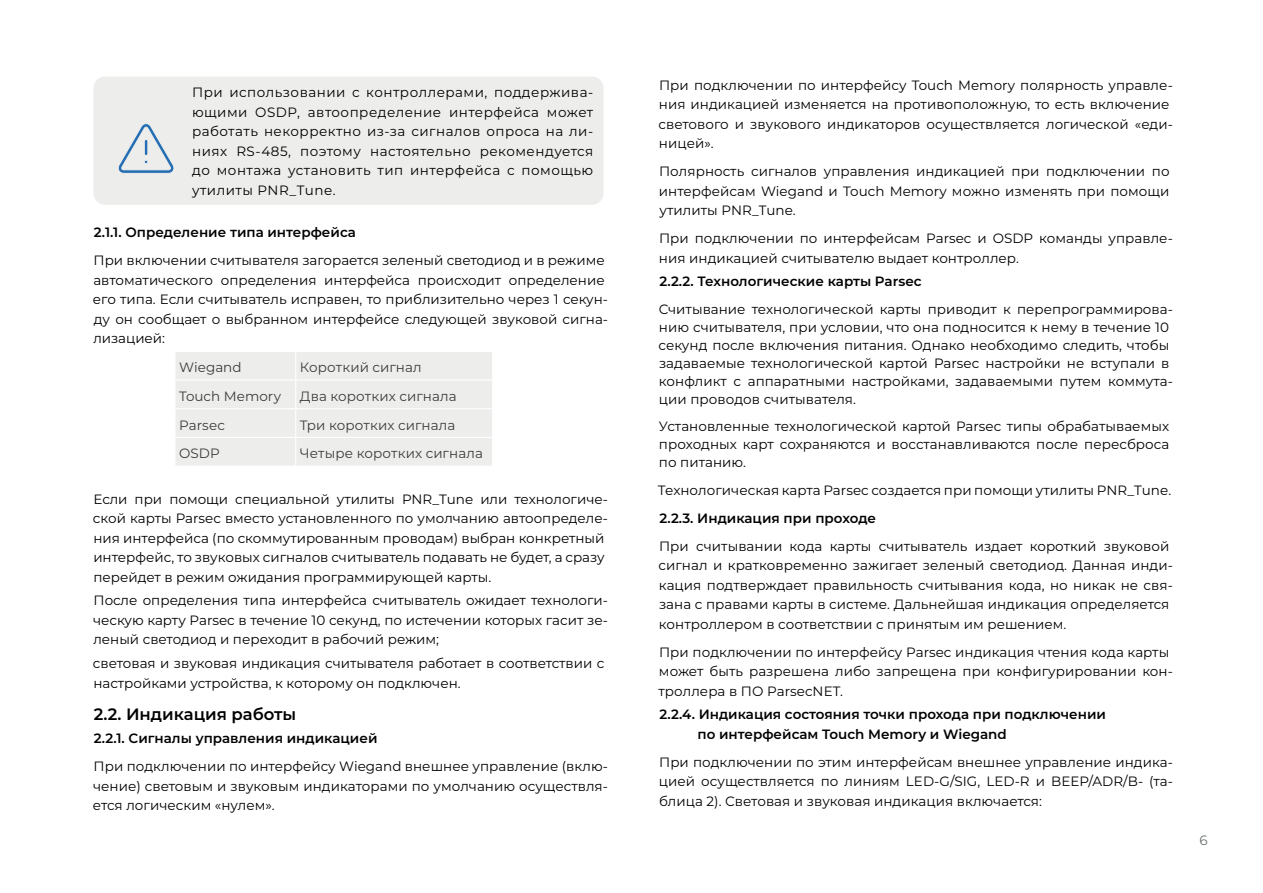
<style>
.page{position:relative;width:1263px;height:893px;background:#fff}
.page>*{position:absolute;margin:0;border:0;box-sizing:border-box;transform-origin:0 0}
.t1{font:600 16.5px "Montserrat";color:#000}
.t2{font:13.5px/19.5px "Montserrat";letter-spacing:.005em;color:#000}
.t3{font:600 13.5px/19.5px "Montserrat";color:#000}
.t4{font:13.5px "Montserrat";letter-spacing:.005em;color:#3c3c3b}
.t5{font:13.5px "Montserrat";color:#686e70}
</style>
<div class="page">
<div style="left:175px;top:352px;width:317px;height:114px;background:#ededeb"></div>
<div style="left:94px;top:77px;width:509px;height:128px;background:#ededeb;border-radius:12px"></div>
<svg style="left:118px;top:123px;width:56px;height:51px"></svg>
<p class="t2" style="left:192px;top:82px;width:403px;text-align:justify">При использовании с контроллерами, поддержива&shy;ющими OSDP, автоопределение интерфейса может работать некорректно из-за сигналов опроса на ли&shy;ниях RS-485, поэтому настоятельно рекомендуется до монтажа установить тип интерфейса с помощью утилиты PNR_Tune.</p>
<p class="t3" style="left:94px;top:222px;width:263px">2.1.1. Определение типа интерфейса</p>
<p class="t2" style="left:93px;top:250px;width:517px">При включении считывателя загорается зеленый светодиод и в режиме автоматического определения интерфейса происходит определение его типа. Если считыватель исправен, то приблизительно через 1 секун&shy;ду он сообщает о выбранном интерфейсе следующей звуковой сигна&shy;лизацией:</p>
<p class="t4" style="left:179px;top:358px;width:64px">Wiegand</p>
<p class="t4" style="left:300px;top:358px;width:123px">Короткий сигнал</p>
<p class="t4" style="left:179px;top:387px;width:103px">Touch Memory</p>
<p class="t4" style="left:300px;top:387px;width:158px">Два коротких сигнала</p>
<p class="t4" style="left:179px;top:416px;width:47px">Parsec</p>
<p class="t4" style="left:300px;top:416px;width:157px">Три коротких сигнала</p>
<p class="t4" style="left:179px;top:444px;width:42px">OSDP</p>
<p class="t4" style="left:300px;top:444px;width:184px">Четыре коротких сигнала</p>
<p class="t2" style="left:93px;top:489px;width:517px">Если при помощи специальной утилиты PNR_Tune или технологиче&shy;ской карты Parsec вместо установленного по умолчанию автоопределе&shy;ния интерфейса (по скоммутированным проводам) выбран конкретный интерфейс, то звуковых сигналов считыватель подавать не будет, а сразу перейдет в режим ожидания программирующей карты.</p>
<p class="t2" style="left:93px;top:590px;width:516px;text-align:justify">После определения типа интерфейса считыватель ожидает технологи&shy;ческую карту Parsec в течение 10 секунд, по истечении которых гасит зе&shy;леный светодиод и переходит в рабочий режим;</p>
<p class="t2" style="left:93px;top:653px;width:513px">световая и звуковая индикация считывателя работает в соответствии с настройками устройства, к которому он подключен.</p>
<p class="t1" style="left:94px;top:702px;width:204px">2.2. Индикация работы</p>
<p class="t3" style="left:94px;top:728px;width:285px">2.2.1. Сигналы управления индикацией</p>
<p class="t2" style="left:93px;top:756px;width:517px;text-align:justify">При подключении по интерфейсу Wiegand внешнее управление (вклю&shy;чение) световым и звуковым индикаторами по умолчанию осуществля&shy;ется логическим «нулем».</p>
<p class="t2" style="left:658px;top:75px;width:516px">При подключении по интерфейсу Touch Memory полярность управле&shy;ния индикацией изменяется на противоположную, то есть включение светового и звукового индикаторов осуществляется логической «еди&shy;ницей».</p>
<p class="t2" style="left:659px;top:161px;width:512px;text-align:justify">Полярность сигналов управления индикацией при подключении по интерфейсам Wiegand и Touch Memory можно изменять при помощи утилиты PNR_Tune.</p>
<p class="t2" style="left:659px;top:228px;width:515px">При подключении по интерфейсам Parsec и OSDP команды управле&shy;ния индикацией считывателю выдает контроллер.</p>
<p class="t3" style="left:659px;top:271px;width:263px">2.2.2. Технологические карты Parsec</p>
<p class="t2" style="left:658px;top:300px;width:516px;line-height:18px">Считывание технологической карты приводит к перепрограммирова&shy;нию считывателя, при условии, что она подносится к нему в течение 10 секунд после включения питания. Однако необходимо следить, чтобы задаваемые технологической картой Parsec настройки не вступали в конфликт с аппаратными настройками, задаваемыми путем коммута&shy;ции проводов считывателя.</p>
<p class="t2" style="left:659px;top:416px;width:512px;line-height:18px;text-align:justify">Установленные технологической картой Parsec типы обрабатываемых проходных карт сохраняются и восстанавливаются после пересброса по питанию.</p>
<p class="t2" style="left:658px;top:480px;width:515px">Технологическая карта Parsec создается при помощи утилиты PNR_Tune.</p>
<p class="t3" style="left:659px;top:507px;width:218px">2.2.3. Индикация при проходе</p>
<p class="t2" style="left:658px;top:536px;width:516px">При считывании кода карты считыватель издает короткий звуковой сигнал и кратковременно зажигает зеленый светодиод. Данная инди&shy;кация подтверждает правильность считывания кода, но никак не свя&shy;зана с правами карты в системе. Дальнейшая индикация определяется контроллером в соответствии с принятым им решением.</p>
<p class="t2" style="left:658px;top:641px;width:516px">При подключении по интерфейсу Parsec индикация чтения кода карты может быть разрешена либо запрещена при конфигурировании кон&shy;троллера в ПО ParsecNET.</p>
<p class="t3" style="left:697px;top:704px;width:410px;text-indent:-38px">2.2.4. Индикация состояния точки прохода при подключении по интерфейсам Touch Memory и Wiegand</p>
<p class="t2" style="left:659px;top:751px;width:515px;text-align:justify">При подключении по этим интерфейсам внешнее управление индика&shy;цией осуществляется по линиям LED-G/SIG, LED-R и BEEP/ADR/B- (та&shy;блица 2). Световая и звуковая индикация включается:</p>
<p class="t5" style="left:1199px;top:831px;width:10px">6</p>
</div>
